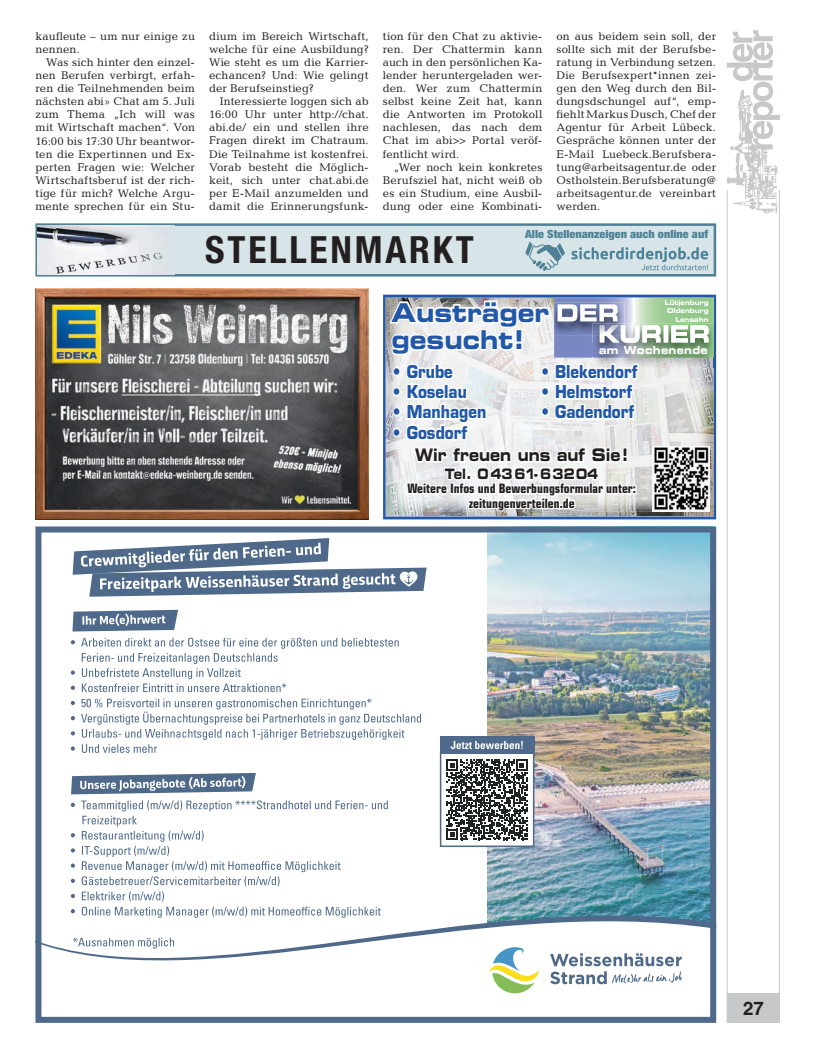
<style>
.page{position:relative;width:819px;height:1053px;background:#fff}
.page>*{position:absolute;margin:0;border:0;box-sizing:border-box;transform-origin:0 0}
.t1{font:700 condensed 37.5px "Helvetica Neue";letter-spacing:.075em;color:#231f20}
.t2{font:25.88px/27.4px "Eurostile LT Std Bold Ex 2";color:#2258a7;scale:.87 1}
.t3{font:700 18.75px "Helvetica LT Std";color:#231f20}
.t4{font:700 17.25px "Eurostile LT Std";color:#2258a7;scale:.87 1}
.t5{font:17.25px "Eurostile LT Std Bold Ex 2";color:#231f20;scale:.78 1}
.t6{font:14.38px "Eurostile LT Std Bold Ex 2";color:#231f20;scale:.78 1}
.t7{font:700 condensed 13px/14.4px "Eurostile LT Std";color:#231f20;text-align:center}
.t8{font:11.25px/13.1px "Candida Std";letter-spacing:.015em;color:#231f20;text-align:justify}
.t9{font:900 condensed 11.25px "Helvetica Neue";color:#4e8196;scale:1.08 1}
.t10{font:11px "Eurostile LT Std Bold Ex 2";letter-spacing:.04em;color:#fff;scale:.87 1}
.t11{font:6.88px/8.2px "Eurostile LT Std Bold Ex 2";color:#fff;text-align:right;scale:.87 1}
</style>
<div class="page">
<div style="left:726px;top:993px;width:53px;height:29px;background:#c7c8ca"></div>
<hr style="left:778px;top:190px;width:1px;height:832px;background:#c7c8ca">
<hr style="left:726px;top:190px;width:1px;height:832px;background:#c7c8ca">
<img style="left:726px;top:149px;width:52px;height:65px">
<svg style="left:726px;top:30px;width:54px;height:119px"></svg>
<svg style="left:383px;top:294px;width:333px;height:225px;background:#4d78b5"></svg>
<img style="left:487px;top:596px;width:222px;height:102px">
<svg style="left:72px;top:609px;width:106px;height:22px"></svg>
<svg style="left:71px;top:637px;width:328px;height:55px"></svg>
<svg style="left:73px;top:298px;width:641px;height:298px"></svg>
<div style="left:35px;top:526px;width:681px;height:496px;border:6px solid #4e6989"></div>
<img style="left:35px;top:698px;width:681px;height:295px">
<img style="left:35px;top:289px;width:333px;height:230px">
<svg style="left:35px;top:223px;width:681px;height:53px;background:#c7d8de"></svg>
<img style="left:38px;top:226px;width:136px;height:48px">
<svg style="left:571px;top:247px;width:137px;height:23px;background:#b3cbd3"></svg>
<svg style="left:525px;top:241px;width:40px;height:30px"></svg>
<p class="t8" style="left:35px;top:29px;width:161px">kaufleute – um nur einige zu</p>
<p class="t8" style="left:35px;top:42px;width:46px">nennen.</p>
<p class="t8" style="left:46px;top:56px;width:150px">Was sich hinter den einzel-</p>
<p class="t8" style="left:35px;top:69px;width:161px">nen Berufen verbirgt, erfah-</p>
<p class="t8" style="left:35px;top:82px;width:161px">ren die Teilnehmenden beim</p>
<p class="t8" style="left:35px;top:95px;width:161px">nächsten abi» Chat am 5. Juli</p>
<p class="t8" style="left:35px;top:108px;width:161px">zum Thema „Ich will was</p>
<p class="t8" style="left:35px;top:121px;width:161px">mit Wirtschaft machen“. Von</p>
<p class="t8" style="left:35px;top:134px;width:161px">16:00 bis 17:30 Uhr beantwor-</p>
<p class="t8" style="left:35px;top:147px;width:161px">ten die Expertinnen und Ex-</p>
<p class="t8" style="left:35px;top:160px;width:161px">perten Fragen wie: Welcher</p>
<p class="t8" style="left:35px;top:173px;width:161px">Wirtschaftsberuf ist der rich-</p>
<p class="t8" style="left:35px;top:186px;width:161px">tige für mich? Welche Argu-</p>
<p class="t8" style="left:35px;top:200px;width:161px">mente sprechen für ein Stu-</p>
<p class="t8" style="left:209px;top:29px;width:161px">dium im Bereich Wirtschaft,</p>
<p class="t8" style="left:209px;top:42px;width:161px">welche für eine Ausbildung?</p>
<p class="t8" style="left:209px;top:55px;width:161px">Wie steht es um die Karrier-</p>
<p class="t8" style="left:209px;top:69px;width:161px">echancen? Und: Wie gelingt</p>
<p class="t8" style="left:209px;top:82px;width:106px">der Berufseinstieg?</p>
<p class="t8" style="left:220px;top:95px;width:150px">Interessierte loggen sich ab</p>
<p class="t8" style="left:209px;top:108px;width:161px">16:00 Uhr unter http://chat.</p>
<p class="t8" style="left:209px;top:121px;width:161px">abi.de/ ein und stellen ihre</p>
<p class="t8" style="left:209px;top:134px;width:161px">Fragen direkt im Chatraum.</p>
<p class="t8" style="left:209px;top:147px;width:161px">Die Teilnahme ist kostenfrei.</p>
<p class="t8" style="left:209px;top:160px;width:161px">Vorab besteht die Möglich-</p>
<p class="t8" style="left:209px;top:173px;width:161px">keit, sich unter chat.abi.de</p>
<p class="t8" style="left:209px;top:186px;width:161px">per E-Mail anzumelden und</p>
<p class="t8" style="left:209px;top:200px;width:161px">damit die Erinnerungsfunk-</p>
<p class="t8" style="left:383px;top:29px;width:161px">tion für den Chat zu aktivie-</p>
<p class="t8" style="left:383px;top:42px;width:161px">ren. Der Chattermin kann</p>
<p class="t8" style="left:383px;top:55px;width:161px">auch in den persönlichen Ka-</p>
<p class="t8" style="left:383px;top:69px;width:161px">lender heruntergeladen wer-</p>
<p class="t8" style="left:383px;top:82px;width:161px">den. Wer zum Chattermin</p>
<p class="t8" style="left:383px;top:95px;width:161px">selbst keine Zeit hat, kann</p>
<p class="t8" style="left:383px;top:108px;width:161px">die Antworten im Protokoll</p>
<p class="t8" style="left:383px;top:121px;width:161px">nachlesen, das nach dem</p>
<p class="t8" style="left:383px;top:134px;width:161px">Chat im abi&gt;&gt; Portal veröf-</p>
<p class="t8" style="left:383px;top:147px;width:78px">fentlicht wird.</p>
<p class="t8" style="left:393px;top:160px;width:150px">„Wer noch kein konkretes</p>
<p class="t8" style="left:383px;top:173px;width:161px">Berufsziel hat, nicht weiß ob</p>
<p class="t8" style="left:383px;top:186px;width:161px">es ein Studium, eine Ausbil-</p>
<p class="t8" style="left:383px;top:200px;width:161px">dung oder eine Kombinati-</p>
<p class="t8" style="left:556px;top:29px;width:161px">on aus beidem sein soll, der sollte sich mit der Berufsbe&shy;ratung in Verbindung setzen.<br>Die Berufsexpert*innen zei&shy;gen den Weg durch den Bil&shy;dungsdschungel auf“, emp&shy;fiehlt Markus Dusch, Chef der Agentur für Arbeit Lübeck.<br>Gespräche können unter der E-Mail Luebeck.Berufsbera&shy;tung@arbeitsagentur.de oder Ostholstein.Berufsberatung@ arbeitsagentur.de vereinbart werden.</p>
<p class="t1" style="left:205px;top:227px;width:270px">STELLENMARKT</p>
<p class="t9" style="left:525px;top:227px;width:171px">Alle Stellenanzeigen auch online auf</p>
<p class="t2" style="left:391px;top:298px;width:183px">Austräger gesucht!</p>
<p class="t11" style="left:664px;top:298px;width:52px">Lütjenburg<br>Oldenburg<br>Lensahn</p>
<p class="t10" style="left:599px;top:342px;width:126px">am Wochenende</p>
<p class="t4" style="left:392px;top:361px;width:71px">• Grube</p>
<p class="t4" style="left:392px;top:381px;width:87px">• Koselau</p>
<p class="t4" style="left:392px;top:401px;width:110px">• Manhagen</p>
<p class="t4" style="left:392px;top:421px;width:88px">• Gosdorf</p>
<p class="t4" style="left:540px;top:361px;width:113px">• Blekendorf</p>
<p class="t4" style="left:540px;top:381px;width:107px">• Helmstorf</p>
<p class="t4" style="left:540px;top:401px;width:109px">• Gadendorf</p>
<p class="t5" style="left:415px;top:443px;width:275px">Wir freuen uns auf Sie!</p>
<p class="t6" style="left:445px;top:463px;width:198px">Tel. 0 43 61- 6 32 04</p>
<p class="t7" style="left:407px;top:481px;width:230px">Weitere Infos und Bewerbungsformular unter: zeitungenverteilen.de</p>
<p class="t3" style="left:743px;top:996px;width:22px">27</p>
</div>
